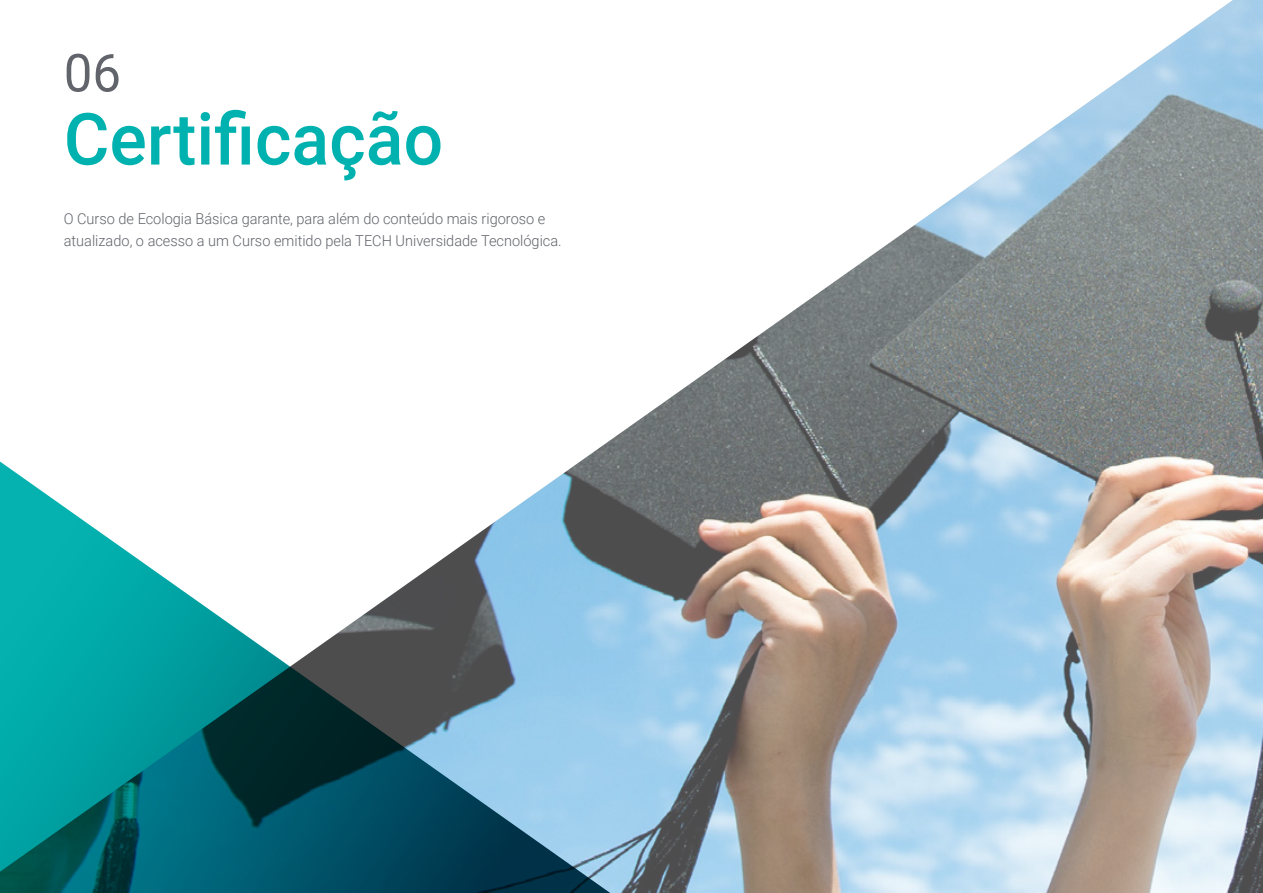
<style>
.page{position:relative;width:1263px;height:893px;background:#fff}
.page>*{position:absolute;margin:0;border:0;box-sizing:border-box;transform-origin:0 0}
.t1{font:500 72px "Roboto";color:#00b2af}
.t2{font:52.5px "Roboto";color:#61646a}
.t3{font:300 15px/22.5px "Roboto";color:#61646a}
</style>
<div class="page">
<img style="left:602px;top:0;width:661px;height:893px">
<svg style="left:0;top:446px;width:640px;height:447px"></svg>
<h2 class="t2" style="left:64px;top:36px;width:59px">06</h2>
<h1 class="t1" style="left:64px;top:89px;width:381px">Certificação</h1>
<p class="t3" style="left:64px;top:207px;width:499px">O Curso de Ecologia Básica garante, para além do conteúdo mais rigoroso e atualizado, o acesso a um Curso emitido pela TECH Universidade Tecnológica.</p>
</div>
